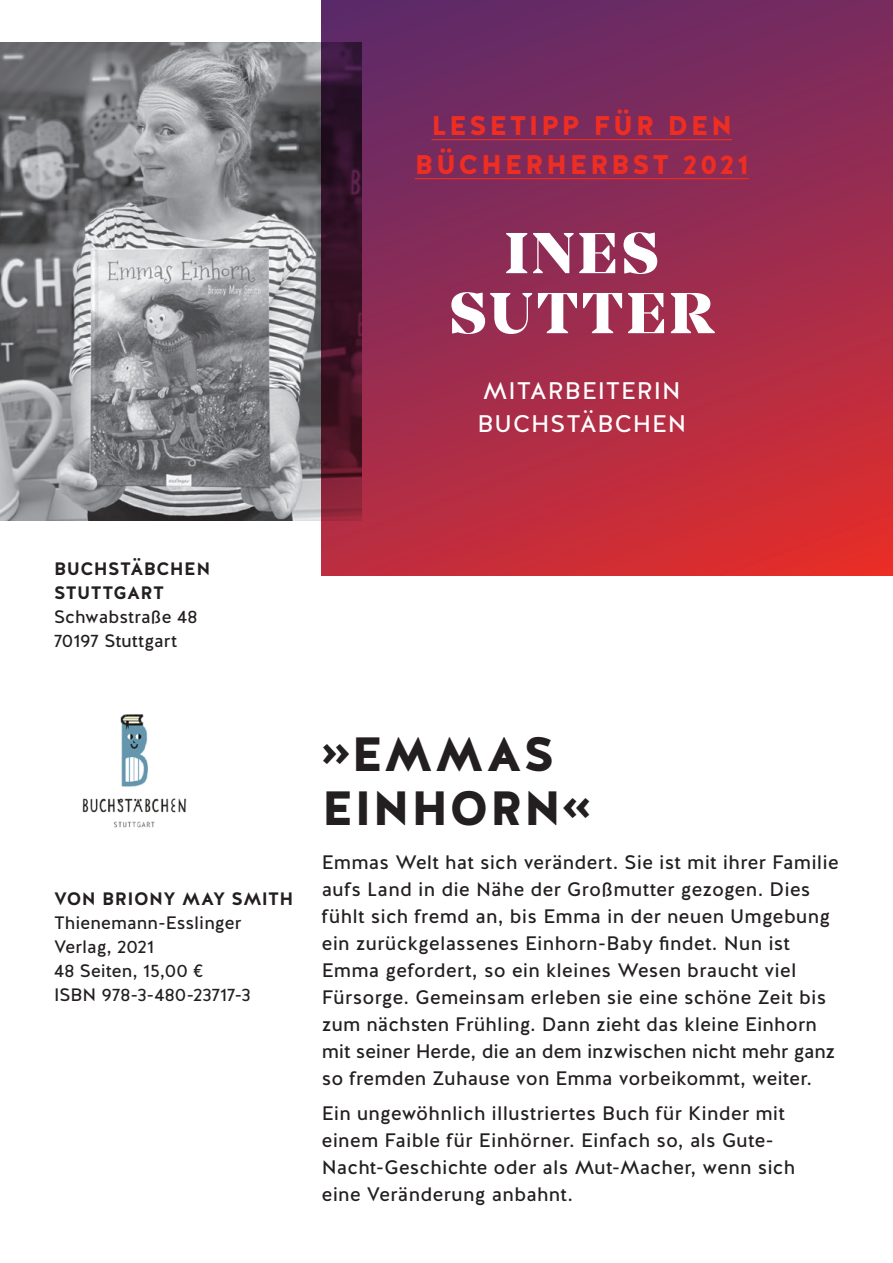
<style>
.page{position:relative;width:893px;height:1263px;background:#fff}
.page>*{position:absolute;margin:0;border:0;box-sizing:border-box;transform-origin:0 0}
.t1{font:800 60px/60px "Mirador";letter-spacing:.06em;color:#fff;text-align:center}
.t2{font:900 48px/54px "Halis GR";letter-spacing:.025em;color:#231f20}
.t3{font:900 27px/39px "Halis GR";letter-spacing:.095em;color:#ee2e22;text-align:center}
.t4{font:24px/33px "Halis GR";letter-spacing:.04em;color:#fff}
.t5{font:19.5px/27px "Halis GR";letter-spacing:.015em;color:#231f20}
.t6{font:18px/24px "Halis GR";letter-spacing:.005em;color:#231f20}
.t7{font:700 18px/24px "Halis GR";letter-spacing:.02em;color:#231f20}
</style>
<div class="page">
<img style="left:0;top:43px;width:322px;height:477px">
<svg style="left:322px;top:0;width:571px;height:575px;background:#962a4c"></svg>
<hr style="left:432px;top:139px;width:300px;height:1px;background:#ee2e22">
<hr style="left:415px;top:178px;width:334px;height:1px;background:#ee2e22">
<img style="left:82px;top:714px;width:105px;height:114px">
<h3 class="t3" style="left:415px;top:107px;width:336px">LESETIPP FÜR DEN<br>BÜCHERHERBST 2021</h3>
<h1 class="t1" style="left:450px;top:225px;width:266px">INES<br>SUTTER</h1>
<p class="t4" style="left:477px;top:375px;width:210px">MITARBEITERIN<br>BUCHSTÄBCHEN</p>
<p class="t7" style="left:54px;top:557px;width:158px">BUCHSTÄBCHEN<br>STUTTGART</p>
<p class="t6" style="left:54px;top:605px;width:145px">Schwabstraße 48<br>70197 Stuttgart</p>
<p class="t7" style="left:54px;top:887px;width:241px">VON BRIONY MAY SMITH</p>
<p class="t6" style="left:54px;top:911px;width:198px">Thienemann-Esslinger<br>Verlag, 2021<br>48 Seiten, 15,00 €<br>ISBN 978-3-480-23717-3</p>
<h2 class="t2" style="left:322px;top:728px;width:271px">»EMMAS<br>EINHORN«</h2>
<p class="t5" style="left:322px;top:849px;width:518px">Emmas Welt hat sich verändert. Sie ist mit ihrer Familie aufs Land in die Nähe der Großmutter gezogen. Dies fühlt sich fremd an, bis Emma in der neuen Umgebung ein zurückgelassenes Einhorn-Baby findet. Nun ist Emma gefordert, so ein kleines Wesen braucht viel Fürsorge. Gemeinsam erleben sie eine schöne Zeit bis zum nächsten Frühling. Dann zieht das kleine Einhorn mit seiner Herde, die an dem inzwischen nicht mehr ganz so fremden Zuhause von Emma vorbeikommt, weiter.</p>
<p class="t5" style="left:322px;top:1100px;width:475px">Ein ungewöhnlich illustriertes Buch für Kinder mit einem Faible für Einhörner. Einfach so, als Gute-Nacht-Geschichte oder als Mut-Macher, wenn sich eine Veränderung anbahnt.</p>
</div>
